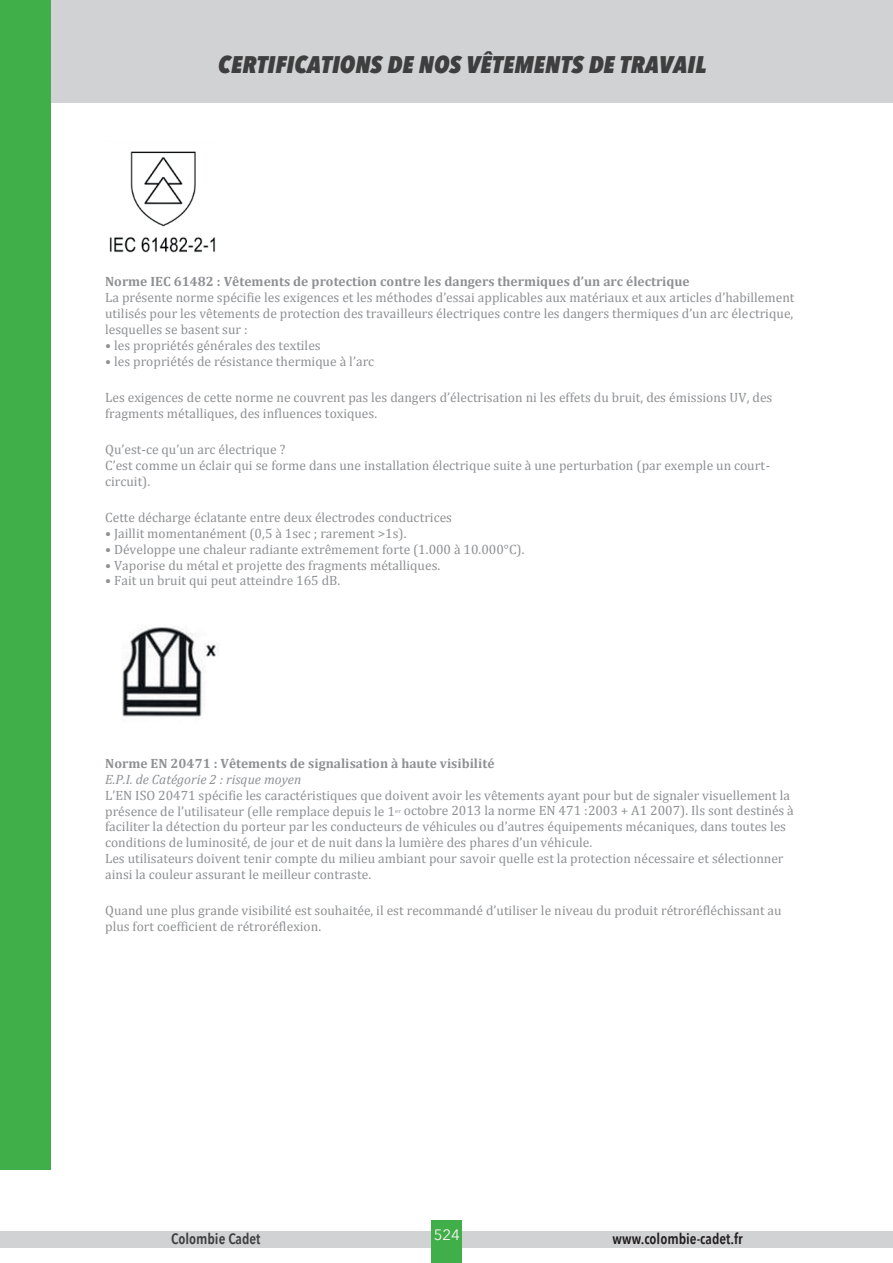
<style>
.page{position:relative;width:893px;height:1263px;background:#fff}
.page>*{position:absolute;margin:0;border:0;box-sizing:border-box;transform-origin:0 0}
.t1{font:italic 800 24px "Avenir Next Condensed";letter-spacing:.01em;color:#3e3e3f}
.t2{font:600 15px "Avenir Next Condensed";color:#231f20}
.t3{font:600 15px "Avenir Next Condensed";color:#3e3e3f}
.t4{font:15px "Avenir Next";color:#fdf4f8}
.t5{font:13.5px/15.9px "Cambria";color:#8e9093}
.t6{font:700 13.5px "Cambria";color:#8e9093}
.t7{font:italic 13.5px "Cambria";color:#8e9093}
</style>
<div class="page">
<div style="left:0;top:0;width:893px;height:102px;background:#d1d2d4"></div>
<div style="left:0;top:1231px;width:893px;height:16px;background:#d1d2d4"></div>
<div style="left:432px;top:1220px;width:30px;height:43px;background:#40ae49"></div>
<div style="left:0;top:0;width:51px;height:1169px;background:#40ae49"></div>
<img style="left:109px;top:151px;width:107px;height:102px">
<img style="left:122px;top:626px;width:98px;height:91px">
<h1 class="t1" style="left:218px;top:49px;width:489px">CERTIFICATIONS DE NOS VÊTEMENTS DE TRAVAIL</h1>
<p class="t6" style="left:105px;top:273px;width:586px">Norme IEC 61482 : Vêtements de protection contre les dangers thermiques d’un arc électrique</p>
<p class="t5" style="left:105px;top:289px;width:691px;text-align:justify">La présente norme spécifie les exigences et les méthodes d’essai applicables aux matériaux et aux articles d’habillement utilisés pour les vêtements de protection des travailleurs électriques contre les dangers thermiques d’un arc électrique, lesquelles se basent sur :</p>
<p class="t5" style="left:105px;top:337px;width:217px">• les propriétés générales des textiles</p>
<p class="t5" style="left:105px;top:353px;width:270px">• les propriétés de résistance thermique à l’arc</p>
<p class="t5" style="left:105px;top:389px;width:669px">Les exigences de cette norme ne couvrent pas les dangers d’électrisation ni les effets du bruit, des émissions UV, des fragments métalliques, des influences toxiques.</p>
<p class="t5" style="left:105px;top:441px;width:667px">Qu’est-ce qu’un arc électrique ?<br>C’est comme un éclair qui se forme dans une installation électrique suite à une perturbation (par exemple un court&shy;circuit).</p>
<p class="t5" style="left:105px;top:509px;width:348px">Cette décharge éclatante entre deux électrodes conductrices</p>
<p class="t5" style="left:105px;top:525px;width:303px">• Jaillit momentanément (0,5 à 1sec ; rarement &gt;1s).</p>
<p class="t5" style="left:105px;top:541px;width:421px">• Développe une chaleur radiante extrêmement forte (1.000 à 10.000°C).</p>
<p class="t5" style="left:105px;top:557px;width:337px">• Vaporise du métal et projette des fragments métalliques.</p>
<p class="t5" style="left:105px;top:573px;width:236px">• Fait un bruit qui peut atteindre 165 dB.</p>
<p class="t6" style="left:105px;top:755px;width:391px">Norme EN 20471 : Vêtements de signalisation à haute visibilité</p>
<p class="t7" style="left:105px;top:771px;width:198px">E.P.I. de Catégorie 2 : risque moyen</p>
<p class="t5" style="left:105px;top:787px;width:690px">L’EN ISO 20471 spécifie les caractéristiques que doivent avoir les vêtements ayant pour but de signaler visuellement la présence de l’utilisateur (elle remplace depuis le 1<sup>er</sup> octobre 2013 la norme EN 471 :2003 + A1 2007). Ils sont destinés à faciliter la détection du porteur par les conducteurs de véhicules ou d’autres équipements mécaniques, dans toutes les conditions de luminosité, de jour et de nuit dans la lumière des phares d’un véhicule.<br>Les utilisateurs doivent tenir compte du milieu ambiant pour savoir quelle est la protection nécessaire et sélectionner ainsi la couleur assurant le meilleur contraste.</p>
<p class="t5" style="left:105px;top:903px;width:678px">Quand une plus grande visibilité est souhaitée, il est recommandé d’utiliser le niveau du produit rétroréfléchissant au plus fort coefficient de rétroréflexion.</p>
<p class="t3" style="left:171px;top:1229px;width:91px">Colombie Cadet</p>
<p class="t4" style="left:434px;top:1225px;width:28px">524</p>
<p class="t2" style="left:613px;top:1229px;width:132px">www.colombie-cadet.fr</p>
</div>
